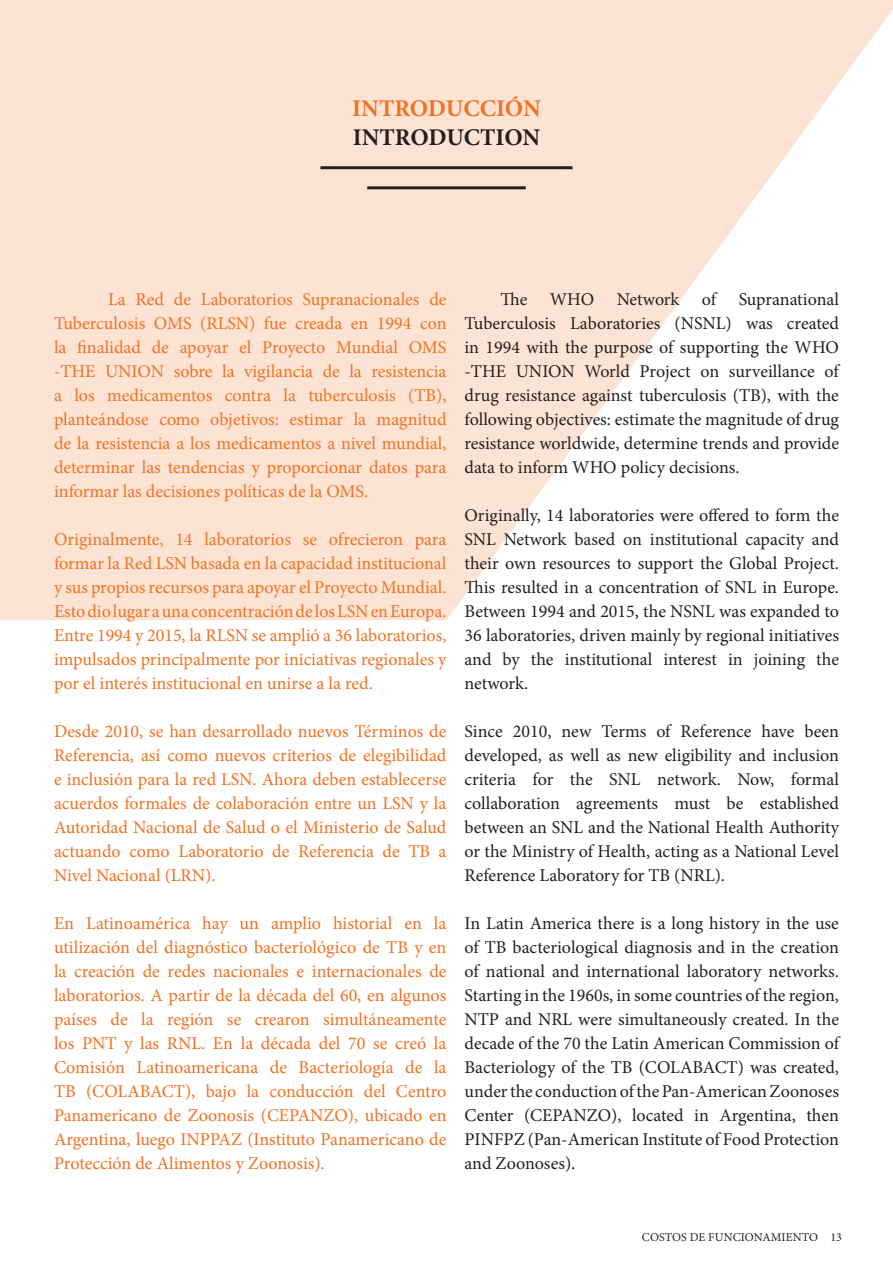
<style>
.page{position:relative;width:893px;height:1263px;background:#fff}
.page>*{position:absolute;margin:0;border:0;box-sizing:border-box;transform-origin:0 0}
.t1{font:700 24px "Minion Pro";color:#f37121}
.t2{font:700 24px "Minion Pro";color:#231f20}
.t3{font:18px/24px "Minion Pro";color:#f37121;text-align:justify}
.t4{font:18px/24px "Minion Pro";letter-spacing:-.005em;color:#231f20;text-align:justify}
.t5{font:12px "Minion Pro";letter-spacing:.01em;color:#231f20}
</style>
<div class="page">
<svg style="left:0;top:0;width:893px;height:620px;fill:#fce3d3"></svg>
<hr style="left:320px;top:166px;width:252px;height:3px;background:#231f20">
<hr style="left:367px;top:186px;width:159px;height:3px;background:#231f20">
<p class="t1" style="left:352px;top:92px;width:190px">INTRODUCCIÓN</p>
<p class="t2" style="left:353px;top:121px;width:189px">INTRODUCTION</p>
<p class="t3" style="left:54px;top:288px;width:394px;text-indent:54px">La Red de Laboratorios Supranacionales de Tuberculosis OMS (RLSN) fue creada en 1994 con la finalidad de apoyar el Proyecto Mundial OMS -THE UNION sobre la vigilancia de la resistencia a los medicamentos contra la tuberculosis (TB), planteándose como objetivos: estimar la magnitud de la resistencia a los medicamentos a nivel mundial, determinar las tendencias y proporcionar datos para informar las decisiones políticas de la OMS.</p>
<p class="t3" style="left:54px;top:528px;width:394px">Originalmente, 14 laboratorios se ofrecieron para formar la Red LSN basada en la capacidad institucional y sus propios recursos para apoyar el Proyecto Mundial.<br>Esto dio lugar a una concentración de los LSN en Europa.<br>Entre 1994 y 2015, la RLSN se amplió a 36 laboratorios, impulsados principalmente por iniciativas regionales y por el interés institucional en unirse a la red.</p>
<p class="t3" style="left:54px;top:720px;width:394px">Desde 2010, se han desarrollado nuevos Términos de Referencia, así como nuevos criterios de elegibilidad e inclusión para la red LSN. Ahora deben establecerse acuerdos formales de colaboración entre un LSN y la Autoridad Nacional de Salud o el Ministerio de Salud actuando como Laboratorio de Referencia de TB a Nivel Nacional (LRN).</p>
<p class="t3" style="left:54px;top:912px;width:394px">En Latinoamérica hay un amplio historial en la utilización del diagnóstico bacteriológico de TB y en la creación de redes nacionales e internacionales de laboratorios. A partir de la década del 60, en algunos países de la región se crearon simultáneamente los PNT y las RNL. En la década del 70 se creó la Comisión Latinoamericana de Bacteriología de la TB (COLABACT), bajo la conducción del Centro Panamericano de Zoonosis (CEPANZO), ubicado en Argentina, luego INPPAZ (Instituto Panamericano de Protección de Alimentos y Zoonosis).</p>
<p class="t4" style="left:464px;top:288px;width:376px;text-indent:36px">The WHO Network of Supranational Tuberculosis Laboratories (NSNL) was created in 1994 with the purpose of supporting the WHO -THE UNION World Project on surveillance of drug resistance against tuberculosis (TB), with the following objectives: estimate the magnitude of drug resistance worldwide, determine trends and provide data to inform WHO policy decisions.</p>
<p class="t4" style="left:464px;top:504px;width:376px">Originally, 14 laboratories were offered to form the SNL Network based on institutional capacity and their own resources to support the Global Project.<br>This resulted in a concentration of SNL in Europe.<br>Between 1994 and 2015, the NSNL was expanded to 36 laboratories, driven mainly by regional initiatives and by the institutional interest in joining the network.</p>
<p class="t4" style="left:464px;top:720px;width:376px">Since 2010, new Terms of Reference have been developed, as well as new eligibility and inclusion criteria for the SNL network. Now, formal collaboration agreements must be established between an SNL and the National Health Authority or the Ministry of Health, acting as a National Level Reference Laboratory for TB (NRL).</p>
<p class="t4" style="left:464px;top:912px;width:376px">In Latin America there is a long history in the use of TB bacteriological diagnosis and in the creation of national and international laboratory networks.<br>Starting in the 1960s, in some countries of the region, NTP and NRL were simultaneously created. In the decade of the 70 the Latin American Commission of Bacteriology of the TB (COLABACT) was created, under the conduction of the Pan-American Zoonoses Center (CEPANZO), located in Argentina, then PINFPZ (Pan-American Institute of Food Protection and Zoonoses).</p>
<p class="t5" style="left:642px;top:1229px;width:202px">COSTOS DE FUNCIONAMIENTO 13</p>
</div>
